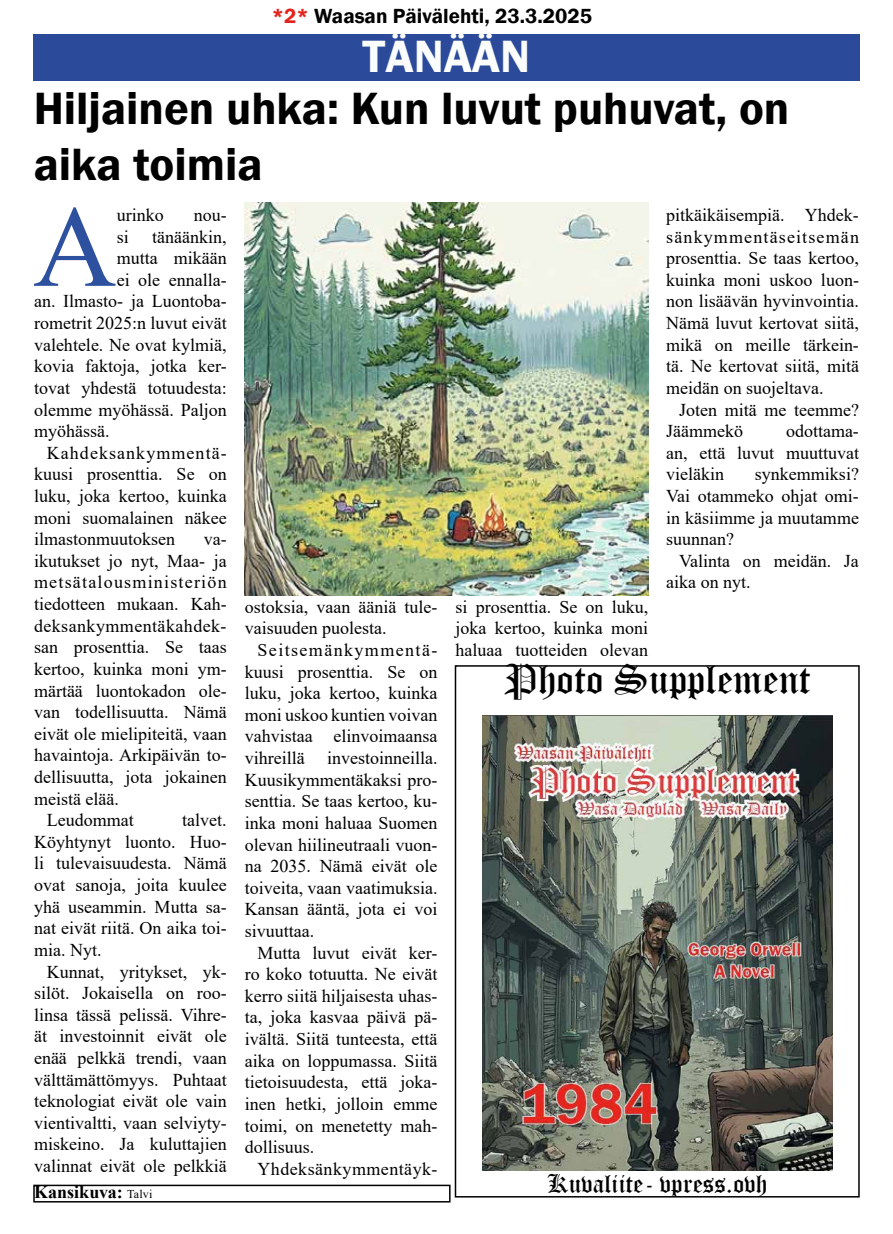
<style>
.page{position:relative;width:893px;height:1234px;background:#fff}
.page>*{position:absolute;margin:0;border:0;box-sizing:border-box;transform-origin:0 0}
.t1{font:115.8px "Times New Roman";color:#2d519f}
.t2{font:600 46.5px/55.8px "Franklin Gothic";color:#000}
.t3{font:600 46.5px "Franklin Gothic";color:#fbfdfc}
.t4{font:40.5px "Old English Text";color:#000}
.t5{font:25.5px "Old English Text";color:#000}
.t6{font:600 21px "Franklin Gothic";color:#000}
.t7{font:18px/21.6px "Times New Roman";color:#000;text-align:justify}
.t8{font:18px "Times New Roman";letter-spacing:.025em;color:#000}
.t9{font:18px "Times New Roman";letter-spacing:.07em;color:#000}
.t10{font:18px "Times New Roman";letter-spacing:.06em;color:#000}
.t11{font:700 18px "Times New Roman";letter-spacing:-.005em;color:#000}
.s1{color:#e5231d}
.s2{font-weight:400;font-size:12px}
</style>
<div class="page">
<div style="left:33px;top:34px;width:826px;height:47px;background:#2c4a9a"></div>
<div style="left:455px;top:665px;width:405px;height:532px;border:2px solid #000"></div>
<img style="left:482px;top:715px;width:351px;height:455px">
<img style="left:245px;top:202px;width:403px;height:393px">
<div style="left:33px;top:1184px;width:418px;height:18px;border:2px solid #000"></div>
<p class="t6" style="left:272px;top:3px;width:322px"><span class="s1">*2*</span> Waasan Päivälehti, 23.3.2025</p>
<h2 class="t3" style="left:363px;top:28px;width:169px">TÄNÄÄN</h2>
<h2 class="t2" style="left:34px;top:81px;width:757px">Hiljainen uhka: Kun luvut puhuvat, on aika toimia</h2>
<h1 class="t1" style="left:33px;top:165px;width:85px">A</h1>
<p class="t7" style="left:117px;top:203px;width:48px">urinko</p>
<p class="t7" style="left:194px;top:203px;width:34px">nou-</p>
<p class="t7" style="left:666px;top:203px;width:194px">pitkäikäisempiä. Yhdek&shy;sänkymmentäseitsemän prosenttia. Se taas kertoo, kuinka moni uskoo luon&shy;non lisäävän hyvinvointia.<br>Nämä luvut kertovat siitä, mikä on meille tärkein&shy;tä. Ne kertovat siitä, mitä meidän on suojeltava.</p>
<p class="t7" style="left:666px;top:398px;width:194px;text-indent:13px">Joten mitä me teemme?<br>Jäämmekö</p>
<p class="t7" style="left:117px;top:225px;width:14px">si</p>
<p class="t7" style="left:152px;top:225px;width:76px">tänäänkin,</p>
<p class="t7" style="left:117px;top:247px;width:111px">mutta mikään</p>
<p class="t7" style="left:117px;top:268px;width:111px">ei ole ennalla-</p>
<p class="t7" style="left:34px;top:290px;width:194px">an. Ilmasto- ja Luontoba-</p>
<p class="t7" style="left:34px;top:311px;width:194px">rometrit 2025:n luvut eivät</p>
<p class="t7" style="left:34px;top:333px;width:194px">valehtele. Ne ovat kylmiä,</p>
<p class="t7" style="left:34px;top:355px;width:194px">kovia faktoja, jotka ker-</p>
<p class="t7" style="left:34px;top:376px;width:194px">tovat yhdestä totuudesta:</p>
<p class="t7" style="left:34px;top:398px;width:194px">olemme myöhässä. Paljon</p>
<p class="t7" style="left:34px;top:419px;width:77px">myöhässä.</p>
<p class="t10" style="left:47px;top:440px;width:182px">Kahdeksankymmentä-</p>
<p class="t7" style="left:34px;top:463px;width:194px">kuusi prosenttia. Se on</p>
<p class="t7" style="left:34px;top:484px;width:194px">luku, joka kertoo, kuinka</p>
<p class="t7" style="left:34px;top:506px;width:194px">moni suomalainen näkee</p>
<p class="t7" style="left:34px;top:527px;width:143px">ilmastonmuutoksen</p>
<p class="t7" style="left:204px;top:527px;width:24px">va-</p>
<p class="t7" style="left:34px;top:549px;width:194px">ikutukset jo nyt, Maa- ja</p>
<p class="t9" style="left:34px;top:569px;width:194px">metsätalousministeriön</p>
<p class="t7" style="left:34px;top:592px;width:194px">tiedotteen mukaan. Kah-</p>
<p class="t8" style="left:34px;top:613px;width:194px">deksankymmentäkahdek-</p>
<p class="t7" style="left:34px;top:635px;width:194px">san prosenttia. Se taas</p>
<p class="t7" style="left:34px;top:657px;width:194px">kertoo, kuinka moni ym-</p>
<p class="t7" style="left:34px;top:679px;width:194px">märtää luontokadon ole-</p>
<p class="t7" style="left:34px;top:700px;width:194px">van todellisuutta. Nämä</p>
<p class="t7" style="left:34px;top:722px;width:194px">eivät ole mielipiteitä, vaan</p>
<p class="t7" style="left:34px;top:743px;width:194px">havaintoja. Arkipäivän to-</p>
<p class="t7" style="left:34px;top:765px;width:194px">dellisuutta, jota jokainen</p>
<p class="t7" style="left:34px;top:787px;width:86px">meistä elää.</p>
<p class="t7" style="left:47px;top:808px;width:88px">Leudommat</p>
<p class="t7" style="left:666px;top:419px;width:194px;text-indent:120px">odottama&shy;an, että luvut muuttuvat vieläkin</p>
<p class="t7" style="left:666px;top:463px;width:194px;text-indent:89px">synkemmiksi?<br>Vai otammeko ohjat omi&shy;in käsiimme ja muutamme suunnan?</p>
<p class="t7" style="left:666px;top:549px;width:194px;text-indent:13px">Valinta on meidän. Ja aika on nyt.</p>
<p class="t7" style="left:245px;top:595px;width:194px">ostoksia, vaan ääniä tule&shy;vaisuuden puolesta.</p>
<p class="t7" style="left:245px;top:638px;width:194px;text-indent:13px">Seitsemänkymmentä&shy;kuusi prosenttia. Se on luku, joka kertoo, kuinka moni uskoo kuntien voivan vahvistaa elinvoimaansa vihreillä investoinneilla.<br>Kuusikymmentäkaksi pro&shy;senttia. Se taas kertoo, ku&shy;inka moni haluaa Suomen olevan hiilineutraali vuon&shy;na 2035. Nämä eivät ole toiveita, vaan vaatimuksia.<br>Kansan ääntä, jota ei voi sivuuttaa.</p>
<p class="t7" style="left:245px;top:940px;width:194px;text-indent:13px">Mutta luvut eivät ker&shy;ro koko totuutta. Ne eivät kerro siitä hiljaisesta uhas&shy;ta, joka kasvaa päivä pä&shy;ivältä. Siitä tunteesta, että aika on loppumassa. Siitä tietoisuudesta, että joka&shy;inen hetki, jolloin emme toimi, on menetetty mah&shy;dollisuus.</p>
<p class="t8" style="left:257px;top:1155px;width:182px">Yhdeksänkymmentäyk-</p>
<p class="t7" style="left:455px;top:595px;width:194px">si prosenttia. Se on luku, joka kertoo, kuinka moni haluaa tuotteiden olevan</p>
<h3 class="t4" style="left:504px;top:653px;width:308px">Photo Supplement</h3>
<p class="t7" style="left:34px;top:808px;width:194px;text-indent:148px">talvet.<br>Köyhtynyt luonto. Huo&shy;li tulevaisuudesta. Nämä ovat sanoja, joita kuulee yhä useammin. Mutta sa&shy;nat eivät riitä. On aika toi&shy;mia. Nyt.</p>
<p class="t7" style="left:34px;top:959px;width:194px;text-indent:13px">Kunnat, yritykset, yk&shy;silöt. Jokaisella on roo&shy;linsa tässä pelissä. Vihre&shy;ät investoinnit eivät ole enää pelkkä trendi, vaan välttämättömyys. Puhtaat teknologiat eivät ole vain vientivaltti, vaan selviyty&shy;miskeino. Ja kuluttajien valinnat eivät ole pelkkiä</p>
<h3 class="t5" style="left:547px;top:1167px;width:222px">Kuvaliite- vpress.ovh</h3>
<p class="t11" style="left:34px;top:1178px;width:120px">Kansikuva: <span class="s2">Talvi</span></p>
</div>
